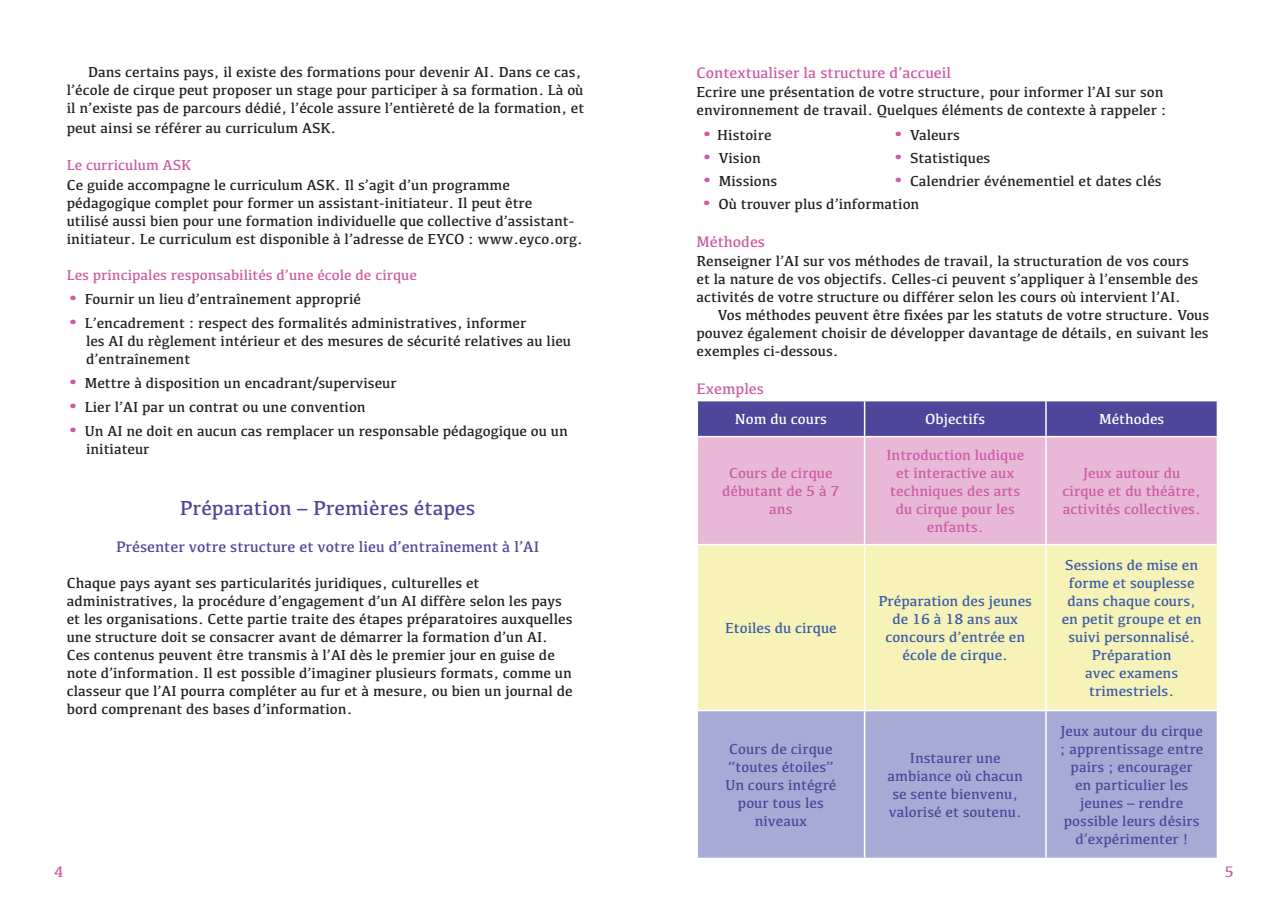
<style>
.page{position:relative;width:1285px;height:919px;background:#fff}
.page>*{position:absolute;margin:0;border:0;box-sizing:border-box;transform-origin:0 0}
.t1{font:21px "Kefa";color:#4d469b}
.t2{font:15.75px "Kefa";color:#4d469b}
.t3{font:15.75px "Kefa";color:#cd5ba2}
.sisennys{font:15px/18px "Kefa";color:#231f20}
.t4{font:15px/18px "Kefa";color:#4d469b;text-align:center}
.t5{font:15px/18px "Kefa";color:#cd5ba2;text-align:center}
.t6{font:15px/18px "Kefa";color:#3a5ba8;text-align:center}
.t7{font:15px "Kefa";color:#fff}
.s1{font-size:21px;color:#cd5ba2}
</style>
<div class="page">
<div style="left:698px;top:401px;width:518px;height:35px;background:#4d469b"></div>
<div style="left:698px;top:437px;width:518px;height:107px;background:#e7b9d7"></div>
<div style="left:698px;top:545px;width:518px;height:164px;background:#f6f2b8"></div>
<div style="left:698px;top:711px;width:518px;height:146px;background:#a6abd5"></div>
<hr style="left:863px;top:401px;width:2px;height:35px;background:#fff">
<hr style="left:1045px;top:401px;width:1px;height:35px;background:#fff">
<hr style="left:863px;top:437px;width:2px;height:107px;background:#fff">
<hr style="left:1045px;top:437px;width:1px;height:107px;background:#fff">
<hr style="left:863px;top:545px;width:2px;height:164px;background:#fff">
<hr style="left:1045px;top:545px;width:1px;height:164px;background:#fff">
<hr style="left:863px;top:711px;width:2px;height:146px;background:#fff">
<hr style="left:1045px;top:711px;width:1px;height:146px;background:#fff">
<p class="sisennys" style="left:67px;top:63px;width:519px;text-indent:21px">Dans certains pays, il existe des formations pour devenir AI. Dans ce cas, l’école de cirque peut proposer un stage pour participer à sa formation. Là où il n’existe pas de parcours dédié, l’école assure l’entièreté de la formation, et</p>
<p class="sisennys" style="left:67px;top:118px;width:271px">peut ainsi se référer au curriculum ASK.</p>
<p class="t5" style="left:67px;top:156px;width:126px">Le curriculum ASK</p>
<p class="sisennys" style="left:67px;top:175px;width:517px">Ce guide accompagne le curriculum ASK. Il s’agit d’un programme pédagogique complet pour former un assistant-initiateur. Il peut être<br>utilisé aussi bien pour une formation individuelle que collective d’assistant&shy;initiateur. Le curriculum est disponible à l’adresse de EYCO : www.eyco.org.</p>
<p class="t5" style="left:67px;top:265px;width:351px">Les principales responsabilités d’une école de cirque</p>
<p class="sisennys" style="left:67px;top:289px;width:295px"><span class="s1">•</span> Fournir un lieu d’entraînement approprié</p>
<p class="sisennys" style="left:86px;top:313px;width:486px;text-indent:-19px"><span class="s1">•</span> L’encadrement : respect des formalités administratives, informer<br>les AI du règlement intérieur et des mesures de sécurité relatives au lieu d’entraînement</p>
<p class="sisennys" style="left:67px;top:373px;width:331px"><span class="s1">•</span> Mettre à disposition un encadrant/superviseur</p>
<p class="sisennys" style="left:67px;top:397px;width:300px"><span class="s1">•</span> Lier l’AI par un contrat ou une convention</p>
<p class="sisennys" style="left:86px;top:421px;width:483px;text-indent:-19px"><span class="s1">•</span> Un AI ne doit en aucun cas remplacer un responsable pédagogique ou un initiateur</p>
<p class="t1" style="left:180px;top:495px;width:297px">Préparation – Premières étapes</p>
<p class="t2" style="left:116px;top:537px;width:424px">Présenter votre structure et votre lieu d’entraînement à l’AI</p>
<p class="sisennys" style="left:67px;top:573px;width:507px">Chaque pays ayant ses particularités juridiques, culturelles et administratives, la procédure d’engagement d’un AI diffère selon les pays et les organisations. Cette partie traite des étapes préparatoires auxquelles une structure doit se consacrer avant de démarrer la formation d’un AI.<br>Ces contenus peuvent être transmis à l’AI dès le premier jour en guise de note d’information. Il est possible d’imaginer plusieurs formats, comme un classeur que l’AI pourra compléter au fur et à mesure, ou bien un journal de bord comprenant des bases d’information.</p>
<p class="t3" style="left:696px;top:63px;width:256px">Contextualiser la structure d’accueil</p>
<p class="sisennys" style="left:696px;top:83px;width:471px">Ecrire une présentation de votre structure, pour informer l’AI sur son environnement de travail. Quelques éléments de contexte à rappeler :</p>
<p class="sisennys" style="left:700px;top:126px;width:72px"><span class="s1">•</span> Histoire</p>
<p class="sisennys" style="left:891px;top:126px;width:69px"><span class="s1">•</span> Valeurs</p>
<p class="sisennys" style="left:700px;top:149px;width:62px"><span class="s1">•</span> Vision</p>
<p class="sisennys" style="left:891px;top:149px;width:100px"><span class="s1">•</span> Statistiques</p>
<p class="sisennys" style="left:700px;top:172px;width:78px"><span class="s1">•</span> Missions</p>
<p class="sisennys" style="left:891px;top:172px;width:271px"><span class="s1">•</span> Calendrier événementiel et dates clés</p>
<p class="sisennys" style="left:700px;top:194px;width:220px"><span class="s1">•</span> Où trouver plus d’information</p>
<p class="t3" style="left:696px;top:231px;width:70px">Méthodes</p>
<p class="sisennys" style="left:696px;top:251px;width:503px">Renseigner l’AI sur vos méthodes de travail, la structuration de vos cours et la nature de vos objectifs. Celles-ci peuvent s’appliquer à l’ensemble des activités de votre structure ou différer selon les cours où intervient l’AI.</p>
<p class="sisennys" style="left:696px;top:305px;width:514px;text-align:justify;text-indent:21px">Vos méthodes peuvent être fixées par les statuts de votre structure. Vous pouvez également choisir de développer davantage de détails, en suivant les exemples ci-dessous.</p>
<p class="t3" style="left:696px;top:379px;width:69px">Exemples</p>
<p class="t7" style="left:734px;top:409px;width:94px">Nom du cours</p>
<p class="t7" style="left:925px;top:409px;width:62px">Objectifs</p>
<p class="t7" style="left:1098px;top:409px;width:67px">Méthodes</p>
<p class="t5" style="left:722px;top:463px;width:119px">Cours de cirque débutant de 5 à 7 ans</p>
<p class="t6" style="left:725px;top:618px;width:113px">Etoiles du cirque</p>
<p class="t4" style="left:728px;top:739px;width:107px;text-align:left">Cours de cirque “toutes étoiles”</p>
<p class="t4" style="left:725px;top:775px;width:113px">Un cours intégré pour tous les niveaux</p>
<p class="t5" style="left:886px;top:445px;width:139px">Introduction ludique et interactive aux techniques des arts du cirque pour les enfants.</p>
<p class="t6" style="left:878px;top:591px;width:155px">Préparation des jeunes de 16 à 18 ans aux concours d’entrée en école de cirque.</p>
<p class="t4" style="left:887px;top:748px;width:137px">Instaurer une ambiance où chacun se sente bienvenu, valorisé et soutenu.</p>
<p class="t5" style="left:1062px;top:463px;width:140px">Jeux autour du cirque et du théâtre, activités collectives.</p>
<p class="t6" style="left:1061px;top:555px;width:141px">Sessions de mise en forme et souplesse dans chaque cours, en petit groupe et en suivi personnalisé.</p>
<p class="t6" style="left:1084px;top:645px;width:94px">Préparation avec examens trimestriels.</p>
<p class="t4" style="left:1059px;top:721px;width:145px">Jeux autour du cirque ; apprentissage entre pairs ; encourager<br>en particulier les jeunes – rendre possible leurs désirs d’expérimenter !</p>
<p class="t3" style="left:54px;top:861px;width:11px">4</p>
<p class="t3" style="left:1224px;top:861px;width:11px">5</p>
</div>
